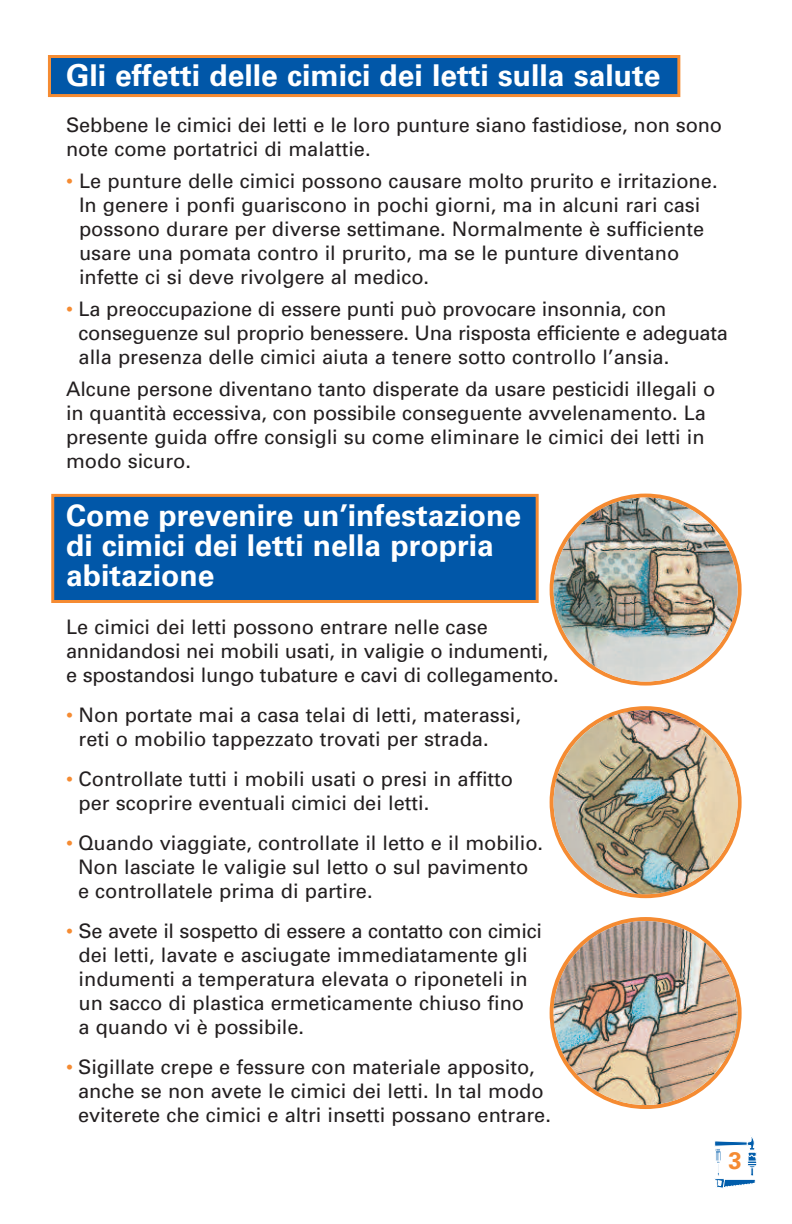
<style>
.page{position:relative;width:792px;height:1224px;background:#fff}
.page>*{position:absolute;margin:0;border:0;box-sizing:border-box;transform-origin:0 0}
.t1{font:700 30px/30px "Univers";color:#fff}
.t2{font:700 24px "Univers";color:#f58b32}
.t3{font:20px/24px "Univers";color:#231f20}
.s1{color:#f58b32}
</style>
<div class="page">
<div style="left:54px;top:497px;width:482px;height:103px;background:#0157a8"></div>
<div style="left:51px;top:494px;width:488px;height:109px;border:3px solid #f58b32"></div>
<div style="left:51px;top:58px;width:626px;height:36px;background:#0157a8"></div>
<div style="left:48px;top:55px;width:632px;height:42px;border:3px solid #f58b32"></div>
<svg style="left:550px;top:494px;width:192px;height:192px"></svg>
<img style="left:554px;top:498px;width:184px;height:184px">
<svg style="left:550px;top:706px;width:192px;height:192px"></svg>
<img style="left:554px;top:710px;width:184px;height:184px">
<svg style="left:550px;top:917px;width:192px;height:192px"></svg>
<img style="left:554px;top:921px;width:184px;height:184px">
<svg style="left:714px;top:1137px;width:43px;height:52px"></svg>
<h1 class="t1" style="left:66px;top:63px;width:596px">Gli effetti delle cimici dei letti sulla salute</h1>
<p class="t3" style="left:66px;top:114px;width:658px">Sebbene le cimici dei letti e le loro punture siano fastidiose, non sono note come portatrici di malattie.</p>
<p class="t3" style="left:79px;top:170px;width:640px;text-indent:-13px"><span class="s1">•</span> Le punture delle cimici possono causare molto prurito e irritazione.<br>In genere i ponfi guariscono in pochi giorni, ma in alcuni rari casi possono durare per diverse settimane. Normalmente è sufficiente usare una pomata contro il prurito, ma se le punture diventano infette ci si deve rivolgere al medico.</p>
<p class="t3" style="left:79px;top:298px;width:651px;text-indent:-12px"><span class="s1">•</span> La preoccupazione di essere punti può provocare insonnia, con conseguenze sul proprio benessere. Una risposta efficiente e adeguata alla presenza delle cimici aiuta a tenere sotto controllo l’ansia.</p>
<p class="t3" style="left:66px;top:378px;width:651px">Alcune persone diventano tanto disperate da usare pesticidi illegali o in quantità eccessiva, con possibile conseguente avvelenamento. La presente guida offre consigli su come eliminare le cimici dei letti in modo sicuro.</p>
<h1 class="t1" style="left:66px;top:503px;width:457px">Come prevenire un’infestazione di cimici dei letti nella propria abitazione</h1>
<p class="t3" style="left:66px;top:617px;width:494px">Le cimici dei letti possono entrare nelle case annidandosi nei mobili usati, in valigie o indumenti, e spostandosi lungo tubature e cavi di collegamento.</p>
<p class="t3" style="left:79px;top:705px;width:444px;text-indent:-12px"><span class="s1">•</span> Non portate mai a casa telai di letti, materassi, reti o mobilio tappezzato trovati per strada.</p>
<p class="t3" style="left:79px;top:769px;width:436px;text-indent:-12px"><span class="s1">•</span> Controllate tutti i mobili usati o presi in affitto per scoprire eventuali cimici dei letti.</p>
<p class="t3" style="left:78px;top:833px;width:467px;text-indent:-12px"><span class="s1">•</span> Quando viaggiate, controllate il letto e il mobilio.<br>Non lasciate le valigie sul letto o sul pavimento e controllatele prima di partire.</p>
<p class="t3" style="left:79px;top:921px;width:465px;text-indent:-12px"><span class="s1">•</span> Se avete il sospetto di essere a contatto con cimici dei letti, lavate e asciugate immediatamente gli indumenti a temperatura elevata o riponeteli in un sacco di plastica ermeticamente chiuso fino<br>a quando vi è possibile.</p>
<p class="t3" style="left:78px;top:1057px;width:474px;text-indent:-12px"><span class="s1">•</span> Sigillate crepe e fessure con materiale apposito, anche se non avete le cimici dei letti. In tal modo eviterete che cimici e altri insetti possano entrare.</p>
<p class="t2" style="left:729px;top:1152px;width:15px">3</p>
</div>
